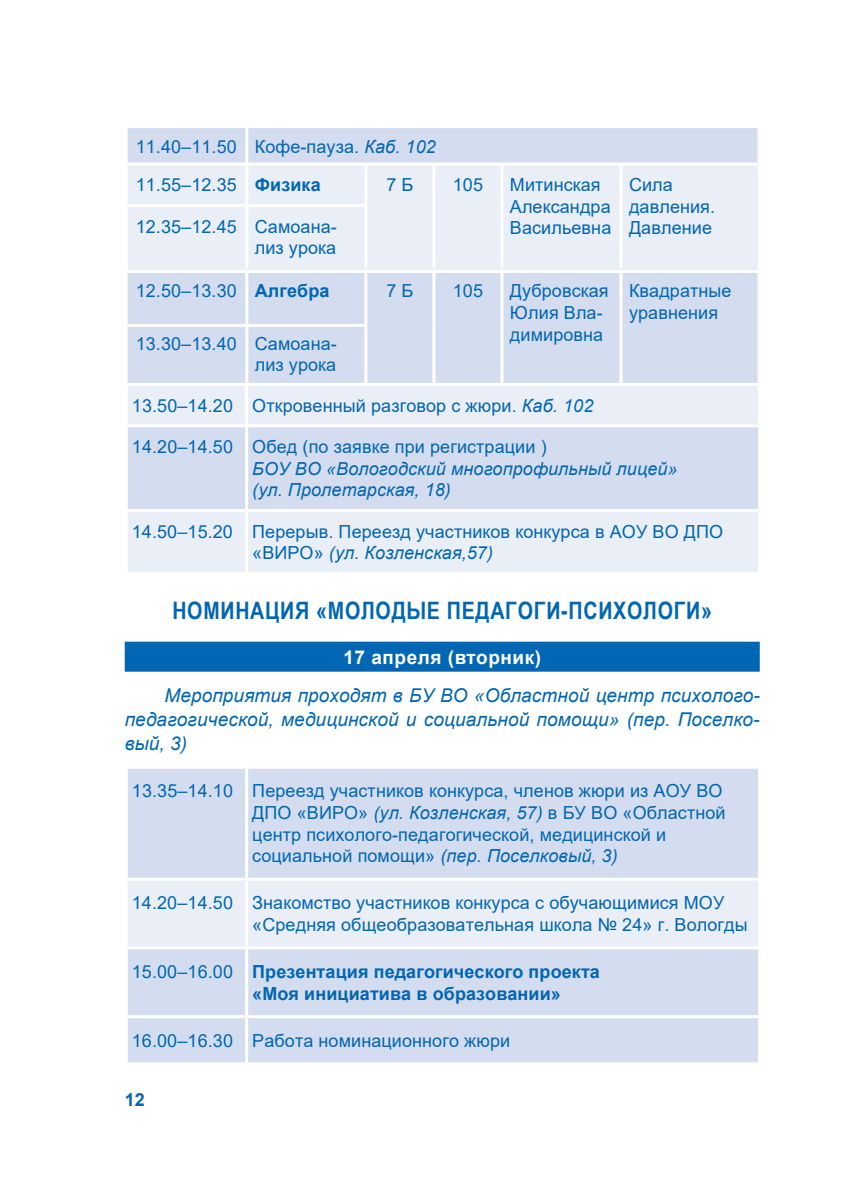
<style>
.page{position:relative;width:842px;height:1191px;background:#fff}
.page>*{position:absolute;margin:0;border:0;box-sizing:border-box;transform-origin:0 0}
.t1{font:700 24px "Arial Narrow";letter-spacing:.03em;color:#0166b3}
.t2{font:italic 19px/24px "Arial";letter-spacing:.005em;color:#0166b3;text-align:justify}
.t3{font:700 19px "Arial";letter-spacing:.03em;color:#fff}
.t4{font:18px/21.6px "Arial";letter-spacing:.005em;color:#0166b3}
.t5{font:700 18px/21.6px "Arial";letter-spacing:.005em;color:#0166b3}
.t6{font:italic 18px/21.6px "Arial";letter-spacing:.005em;color:#0166b3}
.s1{font-style:italic}
.s2{font-weight:700}
.s3{font-weight:400}
</style>
<div class="page">
<div style="left:125px;top:641px;width:635px;height:30px;background:#0166b3"></div>
<div style="left:128px;top:128px;width:630px;height:444px;background:#eaeef7"></div>
<div style="left:128px;top:427px;width:630px;height:82px;background:#d4ddef"></div>
<hr style="left:125px;top:270px;width:122px;height:3px;background:#fff">
<hr style="left:247px;top:270px;width:514px;height:3px;background:#fff">
<hr style="left:125px;top:383px;width:122px;height:3px;background:#fff">
<hr style="left:247px;top:383px;width:514px;height:3px;background:#fff">
<hr style="left:245px;top:386px;width:3px;height:38px;background:#fff">
<hr style="left:125px;top:424px;width:122px;height:3px;background:#fff">
<hr style="left:247px;top:424px;width:514px;height:3px;background:#fff">
<hr style="left:245px;top:427px;width:3px;height:82px;background:#fff">
<hr style="left:125px;top:509px;width:122px;height:3px;background:#fff">
<hr style="left:247px;top:509px;width:514px;height:3px;background:#fff">
<hr style="left:245px;top:512px;width:3px;height:60px;background:#fff">
<div style="left:128px;top:128px;width:629px;height:34px;background:#d4ddef"></div>
<hr style="left:245px;top:128px;width:3px;height:34px;background:#fff">
<hr style="left:128px;top:162px;width:119px;height:3px;background:#fff">
<hr style="left:247px;top:162px;width:119px;height:3px;background:#fff">
<hr style="left:245px;top:165px;width:3px;height:39px;background:#fff">
<hr style="left:366px;top:162px;width:68px;height:3px;background:#fff">
<hr style="left:364px;top:165px;width:3px;height:39px;background:#fff">
<hr style="left:434px;top:162px;width:68px;height:3px;background:#fff">
<hr style="left:432px;top:165px;width:3px;height:40px;background:#fff">
<hr style="left:502px;top:162px;width:119px;height:3px;background:#fff">
<hr style="left:500px;top:165px;width:3px;height:40px;background:#fff">
<hr style="left:621px;top:162px;width:136px;height:3px;background:#fff">
<hr style="left:619px;top:165px;width:3px;height:40px;background:#fff">
<hr style="left:128px;top:204px;width:119px;height:3px;background:#fff">
<hr style="left:247px;top:204px;width:120px;height:3px;background:#fff">
<hr style="left:245px;top:207px;width:3px;height:61px;background:#fff">
<hr style="left:364px;top:207px;width:3px;height:61px;background:#fff">
<hr style="left:432px;top:205px;width:3px;height:63px;background:#fff">
<hr style="left:500px;top:205px;width:3px;height:63px;background:#fff">
<hr style="left:619px;top:205px;width:3px;height:63px;background:#fff">
<div style="left:128px;top:273px;width:629px;height:110px;background:#d4ddef"></div>
<hr style="left:245px;top:273px;width:3px;height:51px;background:#fff">
<hr style="left:364px;top:273px;width:3px;height:51px;background:#fff">
<hr style="left:432px;top:273px;width:3px;height:52px;background:#fff">
<hr style="left:500px;top:273px;width:3px;height:52px;background:#fff">
<hr style="left:619px;top:273px;width:3px;height:52px;background:#fff">
<hr style="left:128px;top:324px;width:119px;height:3px;background:#fff">
<hr style="left:247px;top:324px;width:120px;height:3px;background:#fff">
<hr style="left:245px;top:327px;width:3px;height:56px;background:#fff">
<hr style="left:364px;top:327px;width:3px;height:56px;background:#fff">
<hr style="left:432px;top:325px;width:3px;height:58px;background:#fff">
<hr style="left:500px;top:325px;width:3px;height:58px;background:#fff">
<hr style="left:619px;top:325px;width:3px;height:58px;background:#fff">
<div style="left:128px;top:768px;width:630px;height:294px;background:#d4ddef"></div>
<div style="left:128px;top:880px;width:630px;height:66px;background:#eaeef7"></div>
<hr style="left:245px;top:768px;width:3px;height:109px;background:#fff">
<hr style="left:125px;top:877px;width:122px;height:3px;background:#fff">
<hr style="left:247px;top:877px;width:514px;height:3px;background:#fff">
<hr style="left:245px;top:880px;width:3px;height:66px;background:#fff">
<hr style="left:125px;top:946px;width:122px;height:3px;background:#fff">
<hr style="left:247px;top:946px;width:514px;height:3px;background:#fff">
<hr style="left:125px;top:1015px;width:122px;height:3px;background:#fff">
<hr style="left:247px;top:1015px;width:514px;height:3px;background:#fff">
<hr style="left:245px;top:1018px;width:3px;height:44px;background:#fff">
<hr style="left:245px;top:949px;width:3px;height:66px;background:#fff">
<p class="t4" style="left:136px;top:127px;width:302px;line-height:38.6px">11.40–11.50 Кофе-пауза. <span class="s1">Каб. 102<br></span>11.55–12.35 <span class="s2">Физика</span></p>
<p class="t4" style="left:386px;top:174px;width:29px">7 Б</p>
<p class="t4" style="left:453px;top:174px;width:32px">105</p>
<p class="t4" style="left:510px;top:174px;width:103px">Митинская<br>Александра<br>Васильевна</p>
<p class="t4" style="left:629px;top:174px;width:88px">Сила давления.</p>
<p class="t4" style="left:136px;top:215px;width:203px">12.35–12.45 Самоана-</p>
<p class="t4" style="left:629px;top:217px;width:84px">Давление</p>
<p class="t4" style="left:255px;top:237px;width:83px">лиз урока</p>
<p class="t4" style="left:136px;top:280px;width:195px">12.50–13.30 <span class="s2">Алгебра</span></p>
<p class="t4" style="left:386px;top:280px;width:29px">7 Б</p>
<p class="t4" style="left:453px;top:280px;width:32px">105</p>
<p class="t4" style="left:510px;top:280px;width:100px">Дубровская<br>Юлия Вла&shy;димировна</p>
<p class="t4" style="left:629px;top:280px;width:104px">Квадратные уравнения</p>
<p class="t4" style="left:136px;top:333px;width:203px;text-align:right">13.30–13.40 Самоана&shy;лиз урока</p>
<p class="t4" style="left:132px;top:394px;width:463px">13.50–14.20 Откровенный разговор с жюри. <span class="s1">Каб. 102</span></p>
<p class="t4" style="left:132px;top:436px;width:416px">14.20–14.50 Обед (по заявке при регистрации )</p>
<p class="t6" style="left:252px;top:458px;width:427px">БОУ ВО «Вологодский многопрофильный лицей» (ул. Пролетарская, 18)</p>
<p class="t4" style="left:252px;top:520px;width:472px;text-indent:-120px">14.50–15.20 Перерыв. Переезд участников конкурса в АОУ ВО ДПО «ВИРО» <span class="s1">(ул. Козленская,57)</span></p>
<h1 class="t1" style="left:172px;top:592px;width:541px">Номинация «Молодые педагоги-психологи»</h1>
<p class="t3" style="left:343px;top:643px;width:199px">17 апреля (вторник)</p>
<p class="t2" style="left:125px;top:683px;width:637px;text-indent:40px">Мероприятия проходят в БУ ВО «Областной центр психолого&shy;педагогической, медицинской и социальной помощи» (пер. Поселко&shy;вый, 3)</p>
<p class="t4" style="left:252px;top:780px;width:475px;text-indent:-120px">13.35–14.10 Переезд участников конкурса, членов жюри из АОУ ВО ДПО «ВИРО» <span class="s1">(ул. Козленская, 57)</span> в БУ ВО «Областной центр психолого-педагогической, медицинской и социальной помощи» <span class="s1">(пер. Поселковый, 3)</span></p>
<p class="t4" style="left:252px;top:892px;width:497px;text-indent:-120px">14.20–14.50 Знакомство участников конкурса с обучающимися МОУ «Средняя общеобразовательная школа № 24» г. Вологды</p>
<p class="t5" style="left:252px;top:961px;width:349px;text-indent:-120px"><span class="s3">15.00–16.00</span> Презентация педагогического проекта «Моя инициатива в образовании»</p>
<p class="t4" style="left:132px;top:1029px;width:380px">16.00–16.30 Работа номинационного жюри</p>
<p class="t5" style="left:125px;top:1089px;width:22px">12</p>
</div>
